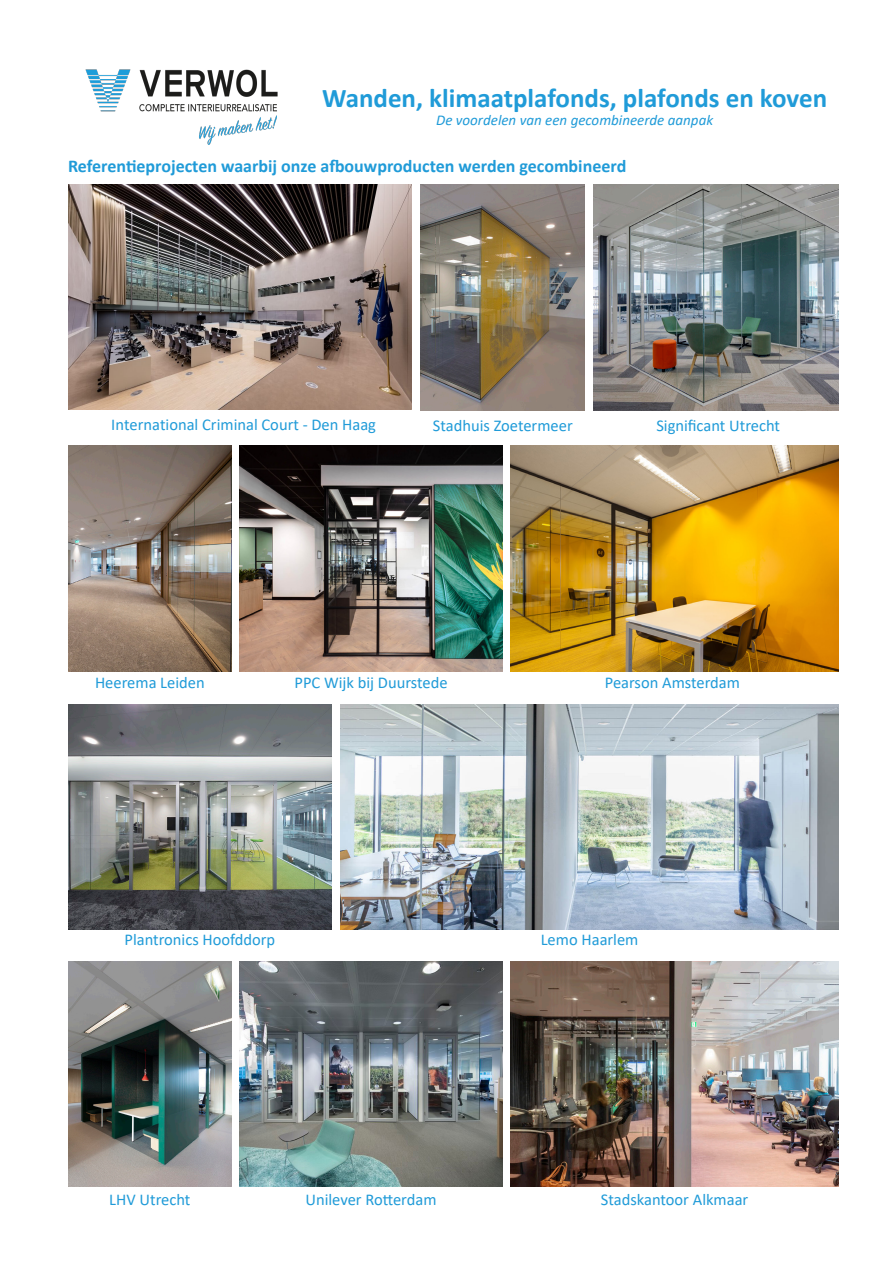
<style>
.page{position:relative;width:893px;height:1263px;background:#fff}
.page>*{position:absolute;margin:0;border:0;box-sizing:border-box;transform-origin:0 0}
.t1{font:700 27px "Calibri";color:#209bd8}
.t2{font:700 18px "Calibri";color:#209bd8}
.t3{font:16.5px "Calibri";color:#209bd8}
.t4{font:italic 15px "Calibri";color:#209bd8}
</style>
<div class="page">
<img style="left:85px;top:69px;width:193px;height:76px">
<img style="left:421px;top:185px;width:164px;height:225px">
<img style="left:593px;top:185px;width:246px;height:225px">
<img style="left:68px;top:446px;width:164px;height:225px">
<img style="left:239px;top:446px;width:264px;height:225px">
<img style="left:510px;top:446px;width:329px;height:225px">
<img style="left:68px;top:704px;width:264px;height:226px">
<img style="left:340px;top:704px;width:499px;height:226px">
<img style="left:239px;top:961px;width:264px;height:226px">
<img style="left:68px;top:961px;width:164px;height:226px">
<img style="left:510px;top:961px;width:329px;height:226px">
<img style="left:68px;top:184px;width:343px;height:225px">
<p class="t1" style="left:322px;top:79px;width:506px">Wanden, klimaatplafonds, plafonds en koven</p>
<p class="t4" style="left:436px;top:109px;width:278px">De voordelen van een gecombineerde aanpak</p>
<p class="t2" style="left:68px;top:153px;width:560px">Referentieprojecten waarbij onze afbouwproducten werden gecombineerd</p>
<p class="t3" style="left:111px;top:413px;width:266px">International Criminal Court - Den Haag</p>
<p class="t3" style="left:433px;top:415px;width:141px">Stadhuis Zoetermeer</p>
<p class="t3" style="left:656px;top:415px;width:125px">Significant Utrecht</p>
<p class="t3" style="left:95px;top:671px;width:111px">Heerema Leiden</p>
<p class="t3" style="left:294px;top:671px;width:155px">PPC Wijk bij Duurstede</p>
<p class="t3" style="left:605px;top:671px;width:137px">Pearson Amsterdam</p>
<p class="t3" style="left:124px;top:928px;width:152px">Plantronics Hoofddorp</p>
<p class="t3" style="left:541px;top:928px;width:99px">Lemo Haarlem</p>
<p class="t3" style="left:109px;top:1188px;width:83px">LHV Utrecht</p>
<p class="t3" style="left:305px;top:1188px;width:133px">Unilever Rotterdam</p>
<p class="t3" style="left:601px;top:1188px;width:149px">Stadskantoor Alkmaar</p>
</div>
